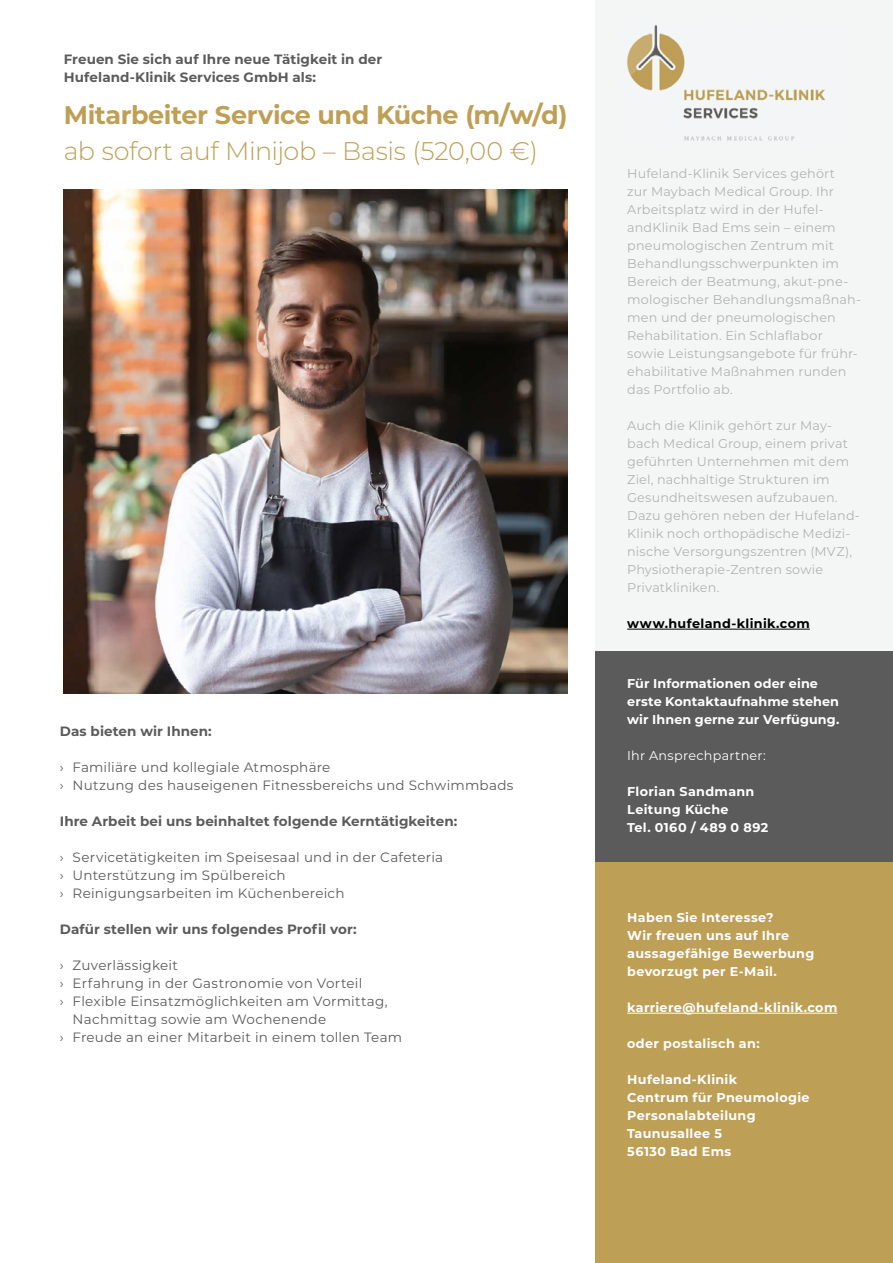
<style>
.page{position:relative;width:893px;height:1263px;background:#fff}
.page>*{position:absolute;margin:0;border:0;box-sizing:border-box;transform-origin:0 0}
.t1{font:700 25.5px "Montserrat";letter-spacing:-.02em;color:#be9f56}
.t2{font:300 25.5px "Montserrat";letter-spacing:-.015em;color:#be9f56}
.t3{font:13.5px/18px "Montserrat";letter-spacing:.02em;color:#5a5b5a}
.t4{font:700 13.5px/18px "Montserrat";letter-spacing:.005em;color:#5a5b5a}
.t5{font:12.75px/18px "Montserrat";letter-spacing:.01em;color:#b3b2b2}
.t6{font:700 12.75px/18px "Montserrat";letter-spacing:.025em;color:#fff}
.t7{font:700 12.75px/18px "Montserrat";letter-spacing:.005em;color:#fff}
.t8{font:700 12.75px "Montserrat";letter-spacing:.03em;color:#000}
.t9{font:12.75px "Montserrat";letter-spacing:.025em;color:#fff}
</style>
<div class="page">
<div style="left:595px;top:0;width:298px;height:652px;background:#f4f6f6"></div>
<div style="left:595px;top:862px;width:298px;height:401px;background:#be9f56"></div>
<div style="left:595px;top:652px;width:298px;height:210px;background:#5a5b5a"></div>
<hr style="left:627px;top:1013px;width:210px;height:1px;background:#fff">
<hr style="left:627px;top:629px;width:183px;height:1px;background:#000">
<img style="left:627px;top:25px;width:198px;height:116px">
<img style="left:64px;top:190px;width:504px;height:504px">
<p class="t4" style="left:64px;top:49px;width:320px">Freuen Sie sich auf Ihre neue Tätigkeit in der<br>Hufeland-Klinik Services GmbH als:</p>
<h1 class="t1" style="left:64px;top:96px;width:505px">Mitarbeiter Service und Küche (m/w/d)</h1>
<h1 class="t2" style="left:64px;top:133px;width:476px">ab sofort auf Minijob – Basis (520,00 €)</h1>
<p class="t4" style="left:60px;top:721px;width:153px">Das bieten wir Ihnen:</p>
<p class="t3" style="left:60px;top:758px;width:455px">› Familiäre und kollegiale Atmosphäre<br>› Nutzung des hauseigenen Fitnessbereichs und Schwimmbads</p>
<p class="t4" style="left:60px;top:811px;width:399px">Ihre Arbeit bei uns beinhaltet folgende Kerntätigkeiten:</p>
<p class="t3" style="left:60px;top:848px;width:385px">› Servicetätigkeiten im Speisesaal und in der Cafeteria › Unterstützung im Spülbereich<br>› Reinigungsarbeiten im Küchenbereich</p>
<p class="t4" style="left:60px;top:919px;width:298px">Dafür stellen wir uns folgendes Profil vor:</p>
<p class="t3" style="left:60px;top:956px;width:120px">› Zuverlässigkeit</p>
<p class="t3" style="left:60px;top:974px;width:304px">› Erfahrung in der Gastronomie von Vorteil</p>
<p class="t3" style="left:60px;top:992px;width:329px">› Flexible Einsatzmöglichkeiten am Vormittag,</p>
<p class="t3" style="left:73px;top:1010px;width:255px">Nachmittag sowie am Wochenende</p>
<p class="t3" style="left:60px;top:1028px;width:344px">› Freude an einer Mitarbeit in einem tollen Team</p>
<p class="t5" style="left:627px;top:164px;width:235px">Hufeland-Klinik Services gehört<br>zur Maybach Medical Group. Ihr<br>Arbeitsplatz wird in der Hufel&shy;andKlinik Bad Ems sein – einem pneumologischen Zentrum mit<br>Behandlungsschwerpunkten im<br>Bereich der Beatmung, akut-pne&shy;mologischer Behandlungsmaßnah&shy;men und der pneumologischen<br>Rehabilitation. Ein Schlaflabor sowie Leistungsangebote für frühr&shy;ehabilitative Maßnahmen runden das Portfolio ab.</p>
<p class="t5" style="left:627px;top:416px;width:234px">Auch die Klinik gehört zur May&shy;bach Medical Group, einem privat geführten Unternehmen mit dem<br>Ziel, nachhaltige Strukturen im<br>Gesundheitswesen aufzubauen.<br>Dazu gehören neben der Hufeland-<br>Klinik noch orthopädische Medizi&shy;nische Versorgungszentren (MVZ),<br>Physiotherapie-Zentren sowie<br>Privatkliniken.</p>
<p class="t8" style="left:627px;top:614px;width:184px">www.hufeland-klinik.com</p>
<p class="t7" style="left:627px;top:674px;width:214px">Für Informationen oder eine erste Kontaktaufnahme stehen wir Ihnen gerne zur Verfügung.</p>
<p class="t9" style="left:627px;top:747px;width:140px">Ihr Ansprechpartner:</p>
<p class="t6" style="left:627px;top:782px;width:143px">Florian Sandmann<br>Leitung Küche<br>Tel. 0160 / 489 0 892</p>
<p class="t6" style="left:627px;top:908px;width:189px">Haben Sie Interesse?<br>Wir freuen uns auf Ihre aussagefähige Bewerbung bevorzugt per E-Mail.</p>
<p class="t6" style="left:627px;top:998px;width:212px">karriere@hufeland-klinik.com</p>
<p class="t6" style="left:627px;top:1034px;width:134px">oder postalisch an:</p>
<p class="t6" style="left:627px;top:1070px;width:184px">Hufeland-Klinik<br>Centrum für Pneumologie<br>Personalabteilung<br>Taunusallee 5<br>56130 Bad Ems</p>
</div>
